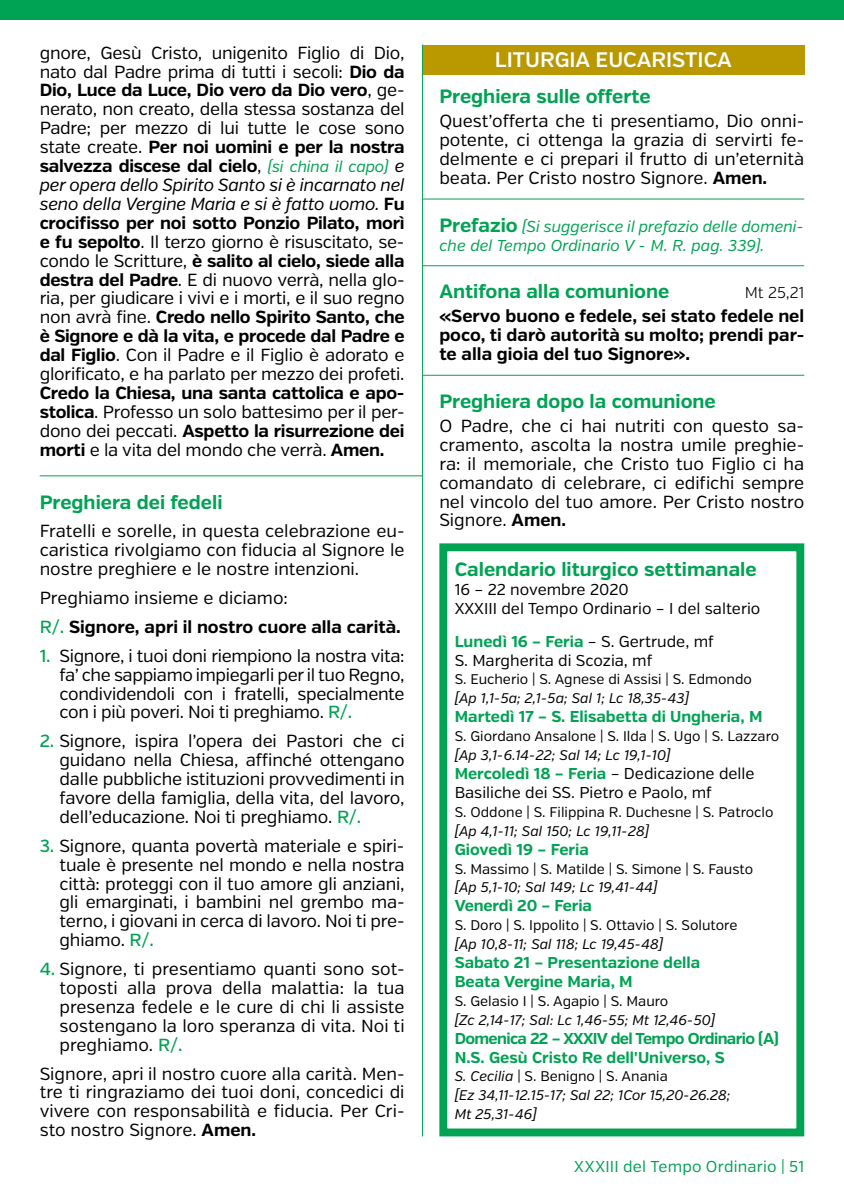
<style>
.page{position:relative;width:844px;height:1191px;background:#fff}
.page>*{position:absolute;margin:0;border:0;box-sizing:border-box;transform-origin:0 0}
.t1{font:600 21px "Verb";color:#fff}
.t2{font:700 19.25px "Verb";color:#00a254}
.t3{font:17.5px/18.9px "Verb";letter-spacing:-.005em;color:#000;text-align:justify}
.t4{font:700 17.5px/18.9px "Verb";color:#000;text-align:justify}
.t5{font:15.75px/18.9px "Verb";color:#000}
.t6{font:700 15.75px/18.9px "Verb";color:#00a254}
.t7{font:italic 15.75px/18.9px "Verb";color:#00a254}
.t8{font:700 15.75px/18.9px "Verb";letter-spacing:-.04em;color:#00a254}
.t9{font:15.75px "Verb";letter-spacing:.01em;color:#00a254}
.t10{font:300 15.75px "Verb";color:#000}
.t11{font:italic 14px/18.9px "Verb";color:#000}
.t12{font:14px "Verb";color:#000}
.s1{font-weight:700}
.s2{font-style:italic;font-size:15.75px;color:#00a254}
.s3{font-style:italic}
.s4{font-weight:400}
.s5{font-weight:500;color:#00a254}
.s6{font-weight:700;font-style:normal;font-size:19.25px}
.s7{font-weight:700;color:#00a254}
.s8{font-style:normal}
</style>
<div class="page">
<div style="left:0;top:0;width:843px;height:20px;background:#00a254"></div>
<hr style="left:40px;top:475px;width:382px;height:1px;background:#00a254">
<hr style="left:422px;top:199px;width:382px;height:1px;background:#00a254">
<hr style="left:422px;top:265px;width:382px;height:1px;background:#00a254">
<hr style="left:422px;top:375px;width:382px;height:1px;background:#00a254">
<div style="left:422px;top:45px;width:382px;height:29px;background:#b99800"></div>
<hr style="left:422px;top:45px;width:1px;height:1091px;background:#00a254">
<div style="left:439px;top:543px;width:365px;height:593px;border:8px solid #00a254"></div>
<p class="t3" style="left:40px;top:43px;width:366px">gnore, Gesù Cristo, unigenito Figlio di Dio, nato dal Padre prima di tutti i secoli: <span class="s1">Dio da Dio, Luce da Luce, Dio vero da Dio vero</span>, ge&shy;nerato, non creato, della stessa sostanza del Padre; per mezzo di lui tutte le cose sono state create. <span class="s1">Per noi uomini e per la nostra salvezza discese dal cielo</span>, <span class="s2">(si china il capo)</span> <span class="s3">e per opera dello Spirito Santo si è incarnato nel seno della Vergine Maria e si è fatto uomo.</span> <span class="s1">Fu crocifisso per noi sotto Ponzio Pilato, morì e fu sepolto</span>. Il terzo giorno è risuscitato, se&shy;condo le Scritture, <span class="s1">è salito al cielo, siede alla destra del Padre</span>. E di nuovo verrà, nella glo&shy;ria, per giudicare i vivi e i morti, e il suo regno non avrà fine. <span class="s1">Credo nello Spirito Santo, che è Signore e dà la vita, e procede dal Padre e dal Figlio</span>. Con il Padre e il Figlio è adorato e glorificato, e ha parlato per mezzo dei profeti.</p>
<p class="t4" style="left:40px;top:384px;width:366px">Credo la Chiesa, una santa cattolica e apo&shy;stolica<span class="s4">. Professo un solo battesimo per il per&shy;dono dei peccati.</span> Aspetto la risurrezione dei morti <span class="s4">e la vita del mondo che verrà.</span> Amen.</p>
<p class="t2" style="left:40px;top:490px;width:184px">Preghiera dei fedeli</p>
<p class="t3" style="left:40px;top:522px;width:366px">Fratelli e sorelle, in questa celebrazione eu&shy;caristica rivolgiamo con fiducia al Signore le nostre preghiere e le nostre intenzioni.</p>
<p class="t4" style="left:40px;top:584px;width:362px;line-height:28.9px"><span class="s4">Preghiamo insieme e diciamo:<br></span><span class="s5">R/.</span> Signore, apri il nostro cuore alla carità.</p>
<p class="t3" style="left:60px;top:646px;width:346px;text-indent:-20px"><span class="s5">1.</span> Signore, i tuoi doni riempiono la nostra vita: fa’ che sappiamo impiegarli per il tuo Regno, condividendoli con i fratelli, specialmente con i più poveri. Noi ti preghiamo. <span class="s5">R/.</span></p>
<p class="t3" style="left:60px;top:732px;width:346px;text-indent:-20px"><span class="s5">2.</span> Signore, ispira l’opera dei Pastori che ci guidano nella Chiesa, affinché ottengano dalle pubbliche istituzioni provvedimenti in favore della famiglia, della vita, del lavoro, dell’educazione. Noi ti preghiamo. <span class="s5">R/.</span></p>
<p class="t3" style="left:60px;top:836px;width:346px;text-indent:-20px"><span class="s5">3.</span> Signore, quanta povertà materiale e spiri&shy;tuale è presente nel mondo e nella nostra città: proteggi con il tuo amore gli anziani, gli emarginati, i bambini nel grembo ma&shy;terno, i giovani in cerca di lavoro. Noi ti pre&shy;ghiamo. <span class="s5">R/.</span></p>
<p class="t3" style="left:60px;top:959px;width:346px;text-indent:-20px"><span class="s5">4.</span> Signore, ti presentiamo quanti sono sot&shy;toposti alla prova della malattia: la tua presenza fedele e le cure di chi li assiste sostengano la loro speranza di vita. Noi ti preghiamo. <span class="s5">R/.</span></p>
<p class="t3" style="left:40px;top:1064px;width:366px">Signore, apri il nostro cuore alla carità. Men&shy;tre ti ringraziamo dei tuoi doni, concedici di vivere con responsabilità e fiducia. Per Cri&shy;sto nostro Signore. <span class="s1">Amen.</span></p>
<p class="t1" style="left:494px;top:47px;width:238px">LITURGIA EUCARISTICA</p>
<p class="t2" style="left:439px;top:85px;width:213px">Preghiera sulle offerte</p>
<p class="t3" style="left:439px;top:112px;width:366px">Quest’offerta che ti presentiamo, Dio onni&shy;potente, ci ottenga la grazia di servirti fe&shy;delmente e ci prepari il frutto di un’eternità beata. Per Cristo nostro Signore. <span class="s1">Amen.</span></p>
<p class="t7" style="left:439px;top:217px;width:366px"><span class="s6">Prefazio</span> (Si suggerisce il prefazio delle domeni&shy;che del Tempo Ordinario V - M. R. pag. 339).</p>
<p class="t2" style="left:439px;top:280px;width:231px">Antifona alla comunione</p>
<p class="t10" style="left:744px;top:283px;width:61px">Mt 25,21</p>
<p class="t4" style="left:439px;top:307px;width:366px">«Servo buono e fedele, sei stato fedele nel poco, ti darò autorità su molto; prendi par&shy;te alla gioia del tuo Signore».</p>
<p class="t2" style="left:439px;top:389px;width:278px">Preghiera dopo la comunione</p>
<p class="t3" style="left:439px;top:416px;width:366px">O Padre, che ci hai nutriti con questo sa&shy;cramento, ascolta la nostra umile preghie&shy;ra: il memoriale, che Cristo tuo Figlio ci ha comandato di celebrare, ci edifichi sempre nel vincolo del tuo amore. Per Cristo nostro Signore. <span class="s1">Amen.</span></p>
<p class="t2" style="left:454px;top:557px;width:303px">Calendario liturgico settimanale</p>
<p class="t5" style="left:454px;top:580px;width:307px">16 – 22 novembre 2020<br>XXXIII del Tempo Ordinario – I del salterio</p>
<p class="t5" style="left:454px;top:632px;width:260px"><span class="s7">Lunedì 16 – Feria</span> – S. Gertrude, mf<br>S. Margherita di Scozia, mf</p>
<p class="t12" style="left:454px;top:671px;width:299px">S. Eucherio | S. Agnese di Assisi | S. Edmondo</p>
<p class="t11" style="left:454px;top:689px;width:236px">[Ap 1,1-5a; 2,1-5a; Sal 1; Lc 18,35-43]</p>
<p class="t6" style="left:454px;top:707px;width:309px">Martedì 17 – S. Elisabetta di Ungheria, M</p>
<p class="t12" style="left:454px;top:728px;width:326px">S. Giordano Ansalone | S. Ilda | S. Ugo | S. Lazzaro</p>
<p class="t11" style="left:454px;top:746px;width:217px">[Ap 3,1-6.14-22; Sal 14; Lc 19,1-10]</p>
<p class="t5" style="left:454px;top:764px;width:301px"><span class="s7">Mercoledì 18 – Feria</span> – Dedicazione delle<br>Basiliche dei SS. Pietro e Paolo, mf</p>
<p class="t12" style="left:454px;top:803px;width:320px">S. Oddone | S. Filippina R. Duchesne | S. Patroclo</p>
<p class="t11" style="left:454px;top:821px;width:196px">[Ap 4,1-11; Sal 150; Lc 19,11-28]</p>
<p class="t6" style="left:454px;top:840px;width:136px">Giovedì 19 – Feria</p>
<p class="t12" style="left:454px;top:860px;width:300px">S. Massimo | S. Matilde | S. Simone | S. Fausto</p>
<p class="t11" style="left:454px;top:878px;width:204px">[Ap 5,1-10; Sal 149; Lc 19,41-44]</p>
<p class="t6" style="left:454px;top:896px;width:139px">Venerdì 20 – Feria</p>
<p class="t12" style="left:454px;top:917px;width:284px">S. Doro | S. Ippolito | S. Ottavio | S. Solutore</p>
<p class="t11" style="left:454px;top:935px;width:210px">[Ap 10,8-11; Sal 118; Lc 19,45-48]</p>
<p class="t6" style="left:454px;top:953px;width:247px">Sabato 21 – Presentazione della<br>Beata Vergine Maria, M</p>
<p class="t12" style="left:454px;top:992px;width:215px">S. Gelasio I | S. Agapio | S. Mauro</p>
<p class="t11" style="left:454px;top:1010px;width:262px">[Zc 2,14-17; Sal: Lc 1,46-55; Mt 12,46-50]</p>
<p class="t8" style="left:454px;top:1029px;width:326px">Domenica 22 – XXXIV del Tempo Ordinario (A)<br>N.S. Gesù Cristo Re dell'Universo, S</p>
<p class="t11" style="left:454px;top:1067px;width:277px">S. Cecilia <span class="s8">| S. Benigno | S. Anania<br></span>[Ez 34,11-12.15-17; Sal 22; 1Cor 15,20-26.28;<br>Mt 25,31-46]</p>
<p class="t9" style="left:574px;top:1157px;width:232px">XXXIII del Tempo Ordinario | 51</p>
</div>
